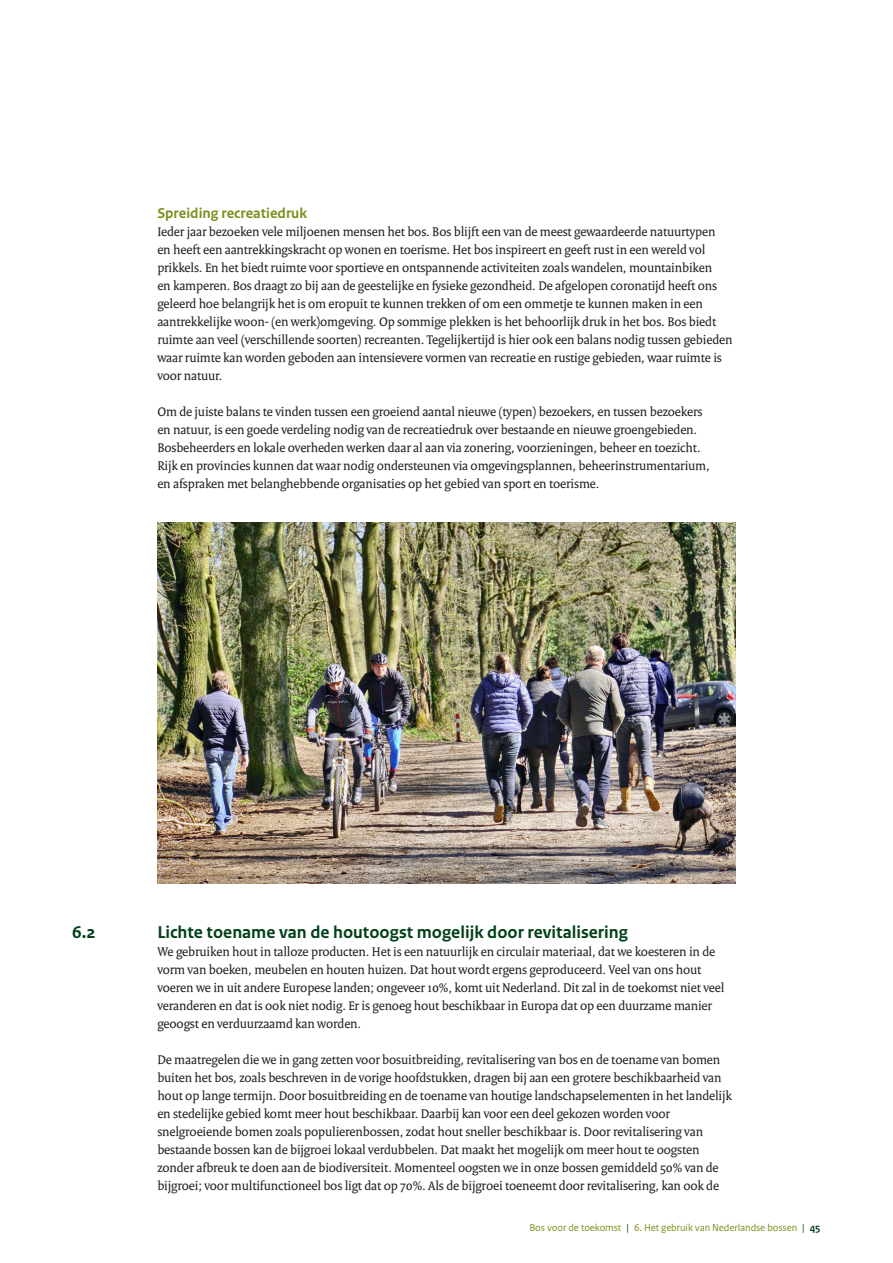
<style>
.page{position:relative;width:893px;height:1263px;background:#fff}
.page>*{position:absolute;margin:0;border:0;box-sizing:border-box;transform-origin:0 0}
.t1{font:700 18px "Rijksoverheid Sans Text";color:#004019}
._05_RO_Alineakop_San{font:700 15px "Rijksoverheid Sans Text";color:#808d1d}
._10_RO_Broodtekst_Se{font:13.5px/18px "Rijksoverheid Serif";letter-spacing:-.01em;color:#231f20}
.t2{font:10.5px "Rijksoverheid Sans Text";letter-spacing:-.01em;color:#808d1d}
.s1{color:#004019}
.s2{font-weight:700;color:#004019}
</style>
<div class="page">
<img style="left:157px;top:522px;width:579px;height:361px">
<p class="_05_RO_Alineakop_San" style="left:157px;top:204px;width:151px">Spreiding recreatiedruk</p>
<p class="_10_RO_Broodtekst_Se" style="left:157px;top:222px;width:577px">Ieder jaar bezoeken vele miljoenen mensen het bos. Bos blijft een van de meest gewaardeerde natuurtypen<br>en heeft een aantrekkingskracht op wonen en toerisme. Het bos inspireert en geeft rust in een wereld vol prikkels. En het biedt ruimte voor sportieve en ontspannende activiteiten zoals wandelen, mountainbiken<br>en kamperen. Bos draagt zo bij aan de geestelijke en fysieke gezondheid. De afgelopen coronatijd heeft ons geleerd hoe belangrijk het is om eropuit te kunnen trekken of om een ommetje te kunnen maken in een aantrekkelijke woon- (en werk)omgeving. Op sommige plekken is het behoorlijk druk in het bos. Bos biedt ruimte aan veel (verschillende soorten) recreanten. Tegelijkertijd is hier ook een balans nodig tussen gebieden waar ruimte kan worden geboden aan intensievere vormen van recreatie en rustige gebieden, waar ruimte is voor natuur.</p>
<p class="_10_RO_Broodtekst_Se" style="left:157px;top:402px;width:554px">Om de juiste balans te vinden tussen een groeiend aantal nieuwe (typen) bezoekers, en tussen bezoekers en natuur, is een goede verdeling nodig van de recreatiedruk over bestaande en nieuwe groengebieden.<br>Bosbeheerders en lokale overheden werken daar al aan via zonering, voorzieningen, beheer en toezicht.<br>Rijk en provincies kunnen dat waar nodig ondersteunen via omgevingsplannen, beheerinstrumentarium, en afspraken met belanghebbende organisaties op het gebied van sport en toerisme.</p>
<p class="t1" style="left:72px;top:922px;width:25px">6.2</p>
<p class="t1" style="left:157px;top:922px;width:472px">Lichte toename van de houtoogst mogelijk door revitalisering</p>
<p class="_10_RO_Broodtekst_Se" style="left:157px;top:942px;width:569px">We gebruiken hout in talloze producten. Het is een natuurlijk en circulair materiaal, dat we koesteren in de vorm van boeken, meubelen en houten huizen. Dat hout wordt ergens geproduceerd. Veel van ons hout voeren we in uit andere Europese landen; ongeveer 10%, komt uit Nederland. Dit zal in de toekomst niet veel veranderen en dat is ook niet nodig. Er is genoeg hout beschikbaar in Europa dat op een duurzame manier geoogst en verduurzaamd kan worden.</p>
<p class="_10_RO_Broodtekst_Se" style="left:157px;top:1050px;width:576px">De maatregelen die we in gang zetten voor bosuitbreiding, revitalisering van bos en de toename van bomen buiten het bos, zoals beschreven in de vorige hoofdstukken, dragen bij aan een grotere beschikbaarheid van hout op lange termijn. Door bosuitbreiding en de toename van houtige landschapselementen in het landelijk en stedelijke gebied komt meer hout beschikbaar. Daarbij kan voor een deel gekozen worden voor snelgroeiende bomen zoals populierenbossen, zodat hout sneller beschikbaar is. Door revitalisering van bestaande bossen kan de bijgroei lokaal verdubbelen. Dat maakt het mogelijk om meer hout te oogsten zonder afbreuk te doen aan de biodiversiteit. Momenteel oogsten we in onze bossen gemiddeld 50% van de bijgroei; voor multifunctioneel bos ligt dat op 70%. Als de bijgroei toeneemt door revitalisering, kan ook de</p>
<p class="t2" style="left:529px;top:1221px;width:293px">Bos voor de toekomst <span class="s1">|</span> 6. Het gebruik van Nederlandse bossen <span class="s1">|</span> <span class="s2">45</span></p>
</div>
